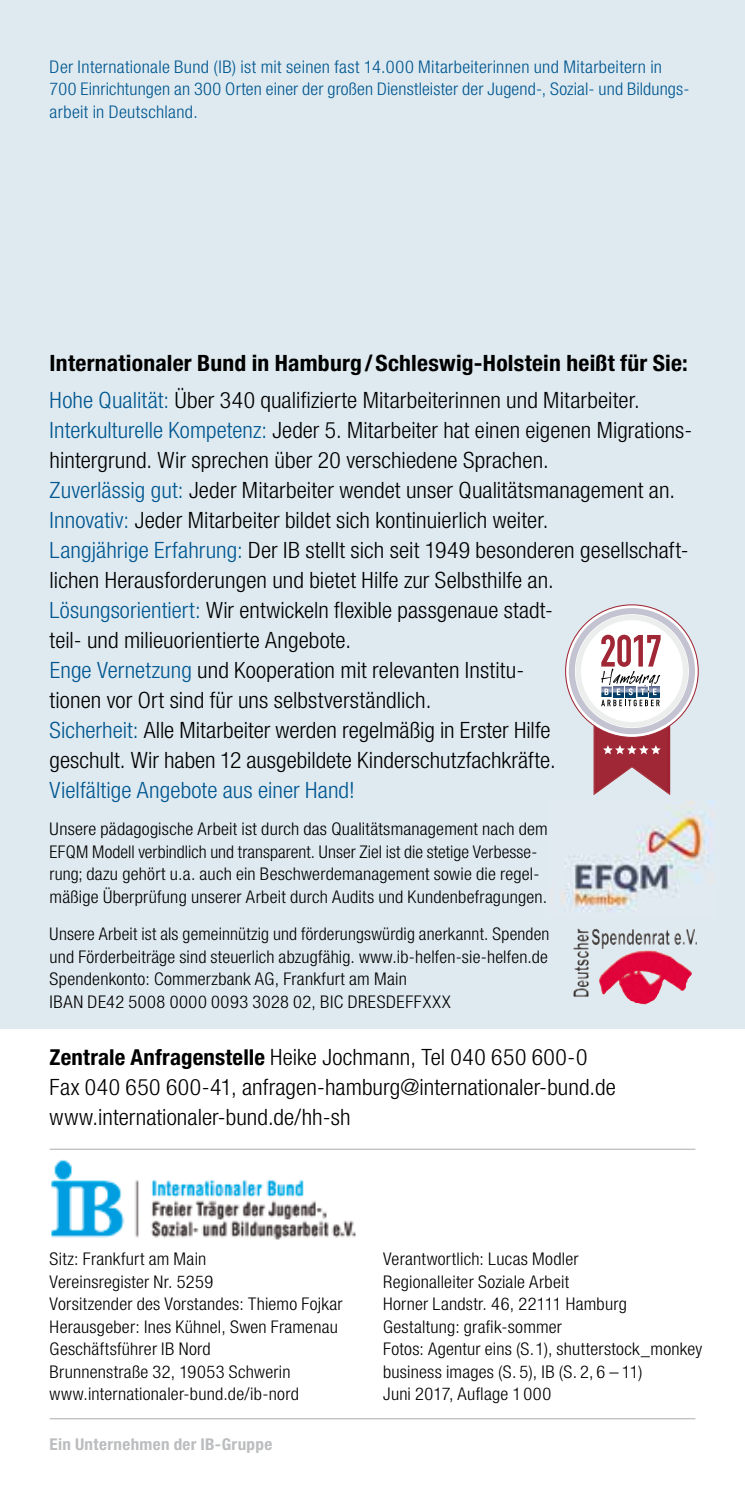
<style>
.page{position:relative;width:745px;height:1489px;background:#fff}
.page>*{position:absolute;margin:0;border:0;box-sizing:border-box;transform-origin:0 0}
.t1{font:300 condensed 22.5px/30px "Helvetica Neue LT Std";letter-spacing:.005em;color:#000;scale:1.05 1}
.t2{font:700 condensed 22.5px "Helvetica Neue LT Pro";letter-spacing:.01em;color:#000;scale:1.05 1}
.t3{font:300 condensed 22.5px "Helvetica Neue LT Std";letter-spacing:.005em;color:#005791;scale:1.05 1}
.t4{font:700 condensed 20px "Helvetica Neue LT Pro";color:#bbbdbe;scale:1.05 1}
.t5{font:300 condensed 17.5px/22.5px "Helvetica Neue LT Std";letter-spacing:.01em;color:#000;scale:1.05 1}
.t6{font:300 condensed 17.5px/22.5px "Helvetica Neue LT Std";letter-spacing:.01em;color:#000}
.t7{font:300 condensed 17.5px/22.5px "Helvetica Neue LT Std";letter-spacing:.015em;color:#005791;scale:1.05 1}
.t8{font:700 condensed 16.25px "Helvetica Neue LT Pro";letter-spacing:.02em;color:#bbbdbe;scale:1.05 1}
.s1{color:#005791}
.s2{font-family:"Helvetica Neue LT Pro";font-weight:700;font-size:22px}
</style>
<div class="page">
<div style="left:0;top:0;width:744px;height:1028px;background:#dfeaf0"></div>
<svg style="left:565px;top:604px;width:133px;height:191px"></svg>
<img style="left:561px;top:800px;width:153px;height:112px">
<img style="left:577px;top:928px;width:20px;height:15px">
<hr style="left:50px;top:1417px;width:644px;height:2px;background:#bbbdbe">
<img style="left:51px;top:1160px;width:305px;height:79px">
<hr style="left:50px;top:1148px;width:644px;height:1px;background:#bbbdbe">
<p class="t7" style="left:50px;top:55px;width:610px">Der Internationale Bund (IB) ist mit seinen fast 14.000 Mitarbeiterinnen und Mitarbeitern in<br>700 Einrichtungen an 300 Orten einer der großen Dienstleister der Jugend-, Sozial- und Bildungs&shy;arbeit in Deutschland.</p>
<p class="t2" style="left:50px;top:349px;width:609px">Internationaler Bund in Hamburg/Schleswig-Holstein heißt für Sie:</p>
<p class="t1" style="left:50px;top:385px;width:613px"><span class="s1">Hohe Qualität:</span> Über 340 qualifizierte Mitarbeiterinnen und Mitarbeiter.<br><span class="s1">Interkulturelle Kompetenz:</span> Jeder 5. Mitarbeiter hat einen eigenen Migrations&shy;hintergrund. Wir sprechen über 20 verschiedene Sprachen.<br><span class="s1">Zuverlässig gut:</span> Jeder Mitarbeiter wendet unser Qualitätsmanagement an.<br><span class="s1">Innovativ:</span> Jeder Mitarbeiter bildet sich kontinuierlich weiter.<br><span class="s1">Langjährige Erfahrung:</span> Der IB stellt sich seit 1949 besonderen gesellschaft&shy;lichen Herausforderungen und bietet Hilfe zur Selbsthilfe an.<br><span class="s1">Lösungsorientiert:</span> Wir entwickeln flexible passgenaue stadt-<br>teil- und milieuorientierte Angebote.<br><span class="s1">Enge Vernetzung</span> und Kooperation mit relevanten Institu-<br>tionen vor Ort sind für uns selbstverständlich.<br><span class="s1">Sicherheit:</span> Alle Mitarbeiter werden regelmäßig in Erster Hilfe<br>geschult. Wir haben 12 ausgebildete Kinderschutzfachkräfte.</p>
<p class="t3" style="left:50px;top:777px;width:292px">Vielfältige Angebote aus einer Hand!</p>
<p class="t5" style="left:50px;top:817px;width:475px">Unsere pädagogische Arbeit ist durch das Qualitätsmanagement nach dem EFQM Modell verbindlich und transparent. Unser Ziel ist die stetige Verbesse&shy;rung; dazu gehört u.a. auch ein Beschwerdemanagement sowie die regel&shy;mäßige Überprüfung unserer Arbeit durch Audits und Kundenbefragungen.</p>
<p class="t6" style="left:50px;top:922px;width:501px">Unsere Arbeit ist als gemeinnützig und förderungswürdig anerkannt. Spenden und Förderbeiträge sind steuerlich abzugfähig. www.ib-helfen-sie-helfen.de Spendenkonto: Commerzbank AG, Frankfurt am Main<br>IBAN DE42 5008 0000 0093 3028 02, BIC DRESDEFFXXX</p>
<p class="t1" style="left:50px;top:1042px;width:540px"><span class="s2">Zentrale Anfragenstelle</span> Heike Jochmann, Tel 040 650 600-0<br>Fax 040 650 600-41, anfragen-hamburg@internationaler-bund.de www.internationaler-bund.de/hh-sh</p>
<p class="t5" style="left:50px;top:1247px;width:280px">Sitz: Frankfurt am Main<br>Vereinsregister Nr. 5259<br>Vorsitzender des Vorstandes: Thiemo Fojkar Herausgeber: Ines Kühnel, Swen Framenau Geschäftsführer IB Nord<br>Brunnenstraße 32, 19053 Schwerin www.internationaler-bund.de/ib-nord</p>
<p class="t5" style="left:383px;top:1247px;width:305px">Verantwortlich: Lucas Modler<br>Regionalleiter Soziale Arbeit<br>Horner Landstr. 46, 22111 Hamburg Gestaltung: grafik-sommer<br>Fotos: Agentur eins (S.1), shutterstock_monkey business images (S. 5), IB (S. 2, 6 – 11)<br>Juni 2017, Auflage 1 000</p>
<p class="t4" style="left:50px;top:1427px;width:20px">12</p>
<p class="t8" style="left:50px;top:1434px;width:213px">Ein Unternehmen der IB-Gruppe</p>
</div>
